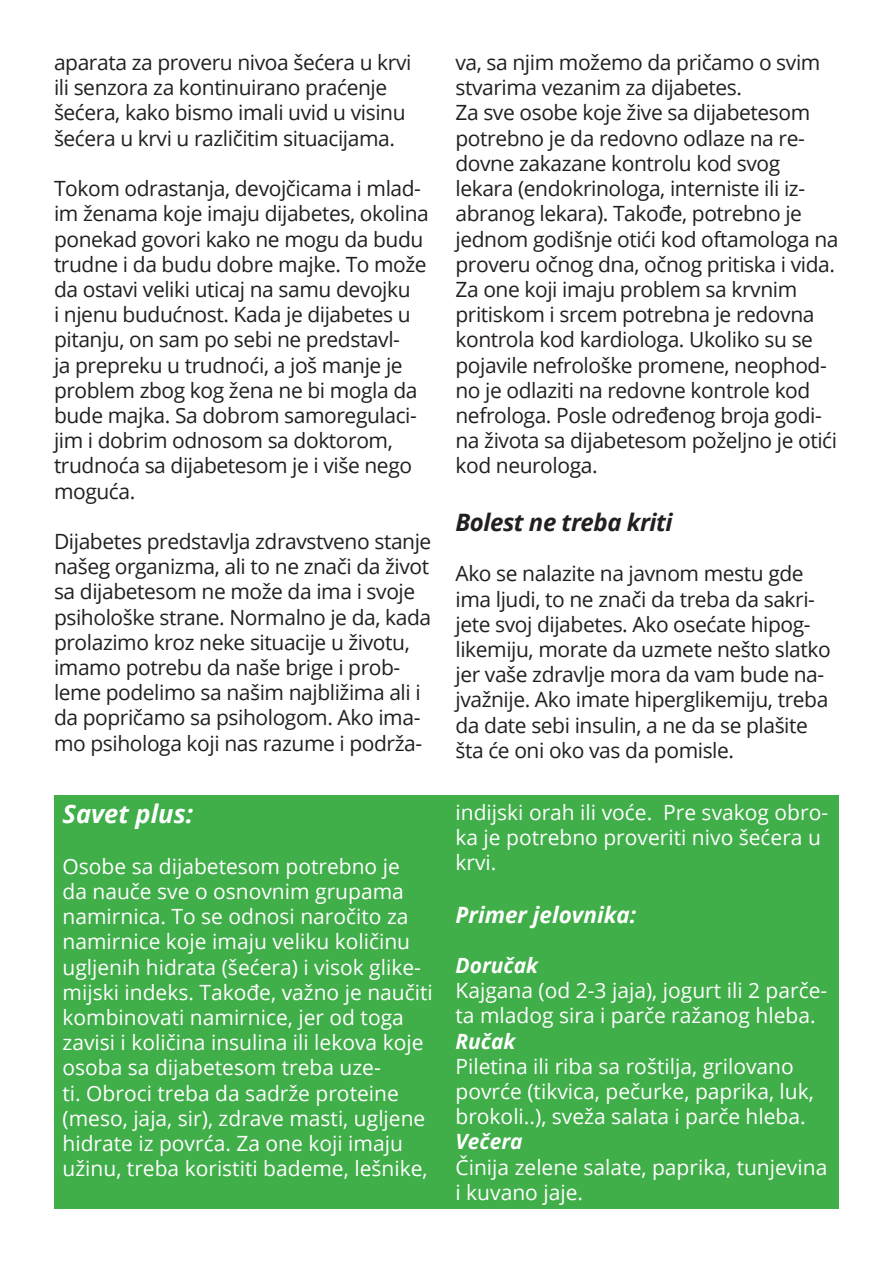
<style>
.page{position:relative;width:893px;height:1263px;background:#fff}
.page>*{position:absolute;margin:0;border:0;box-sizing:border-box;transform-origin:0 0}
.t1{font:italic 700 25.5px "Open Sans";color:#fff}
.t2{font:italic 700 24px "Open Sans";letter-spacing:-.02em;color:#231f20}
.t3{font:italic 700 22.5px "Open Sans";color:#fff}
.t4{font:21px/25.2px "Open Sans";letter-spacing:-.02em;color:#231f20}
.t5{font:21px/25.2px "Open Sans";color:#fff}
.t6{font:italic 700 21px "Open Sans";color:#fff}
</style>
<div class="page">
<div style="left:54px;top:795px;width:785px;height:414px;background:#40ae49"></div>
<p class="t4" style="left:54px;top:49px;width:359px">aparata za proveru nivoa šećera u krvi ili senzora za kontinuirano praćenje šećera, kako bismo imali uvid u visinu šećera u krvi u različitim situacijama.</p>
<p class="t4" style="left:54px;top:175px;width:376px">Tokom odrastanja, devojčicama i mlad&shy;im ženama koje imaju dijabetes, okolina ponekad govori kako ne mogu da budu trudne i da budu dobre majke. To može da ostavi veliki uticaj na samu devojku<br>i njenu budućnost. Kada je dijabetes u pitanju, on sam po sebi ne predstavl-<br>ja prepreku u trudnoći, a još manje je problem zbog kog žena ne bi mogla da bude majka. Sa dobrom samoregulaci&shy;jim i dobrim odnosom sa doktorom, trudnoća sa dijabetesom je i više nego moguća.</p>
<p class="t4" style="left:54px;top:528px;width:379px">Dijabetes predstavlja zdravstveno stanje našeg organizma, ali to ne znači da život sa dijabetesom ne može da ima i svoje psihološke strane. Normalno je da, kada prolazimo kroz neke situacije u životu, imamo potrebu da naše brige i prob&shy;leme podelimo sa našim najbližima ali i da popričamo sa psihologom. Ako ima&shy;mo psihologa koji nas razume i podrža-</p>
<p class="t1" style="left:63px;top:796px;width:132px">Savet plus:</p>
<p class="t5" style="left:63px;top:853px;width:372px">Osobe sa dijabetesom potrebno je<br>da nauče sve o osnovnim grupama namirnica. To se odnosi naročito za namirnice koje imaju veliku količinu ugljenih hidrata (šećera) i visok glike&shy;mijski indeks. Takođe, važno je naučiti kombinovati namirnice, jer od toga zavisi i količina insulina ili lekova koje osoba sa dijabetesom treba uze-<br>ti. Obroci treba da sadrže proteine (meso, jaja, sir), zdrave masti, ugljene hidrate iz povrća. Za one koji imaju užinu, treba koristiti bademe, lešnike,</p>
<p class="t4" style="left:455px;top:49px;width:384px">va, sa njim možemo da pričamo o svim stvarima vezanim za dijabetes.<br>Za sve osobe koje žive sa dijabetesom potrebno je da redovno odlaze na re&shy;dovne zakazane kontrolu kod svog lekara (endokrinologa, interniste ili iz&shy;abranog lekara). Takođe, potrebno je jednom godišnje otići kod oftamologa na proveru očnog dna, očnog pritiska i vida.<br>Za one koji imaju problem sa krvnim pritiskom i srcem potrebna je redovna kontrola kod kardiologa. Ukoliko su se pojavile nefrološke promene, neophod&shy;no je odlaziti na redovne kontrole kod nefrologa. Posle određenog broja godi&shy;na života sa dijabetesom poželjno je otići kod neurologa.</p>
<p class="t2" style="left:455px;top:505px;width:219px">Bolest ne treba kriti</p>
<p class="t4" style="left:455px;top:561px;width:377px">Ako se nalazite na javnom mestu gde ima ljudi, to ne znači da treba da sakri&shy;jete svoj dijabetes. Ako osećate hipog&shy;likemiju, morate da uzmete nešto slatko jer vaše zdravlje mora da vam bude na&shy;jvažnije. Ako imate hiperglikemiju, treba da date sebi insulin, a ne da se plašite šta će oni oko vas da pomisle.</p>
<p class="t5" style="left:455px;top:799px;width:374px">indijski orah ili voće. Pre svakog obro&shy;ka je potrebno proveriti nivo šećera u krvi.</p>
<p class="t3" style="left:455px;top:898px;width:182px">Primer jelovnika:</p>
<p class="t6" style="left:455px;top:950px;width:84px">Doručak</p>
<p class="t5" style="left:455px;top:977px;width:373px">Kajgana (od 2-3 jaja), jogurt ili 2 parče&shy;ta mladog sira i parče ražanog hleba.</p>
<p class="t6" style="left:455px;top:1026px;width:62px">Ručak</p>
<p class="t5" style="left:455px;top:1053px;width:360px">Piletina ili riba sa roštilja, grilovano povrće (tikvica, pečurke, paprika, luk, brokoli..), sveža salata i parče hleba.</p>
<p class="t6" style="left:455px;top:1127px;width:69px">Večera</p>
<p class="t5" style="left:455px;top:1154px;width:373px">Činija zelene salate, paprika, tunjevina i kuvano jaje.</p>
</div>
